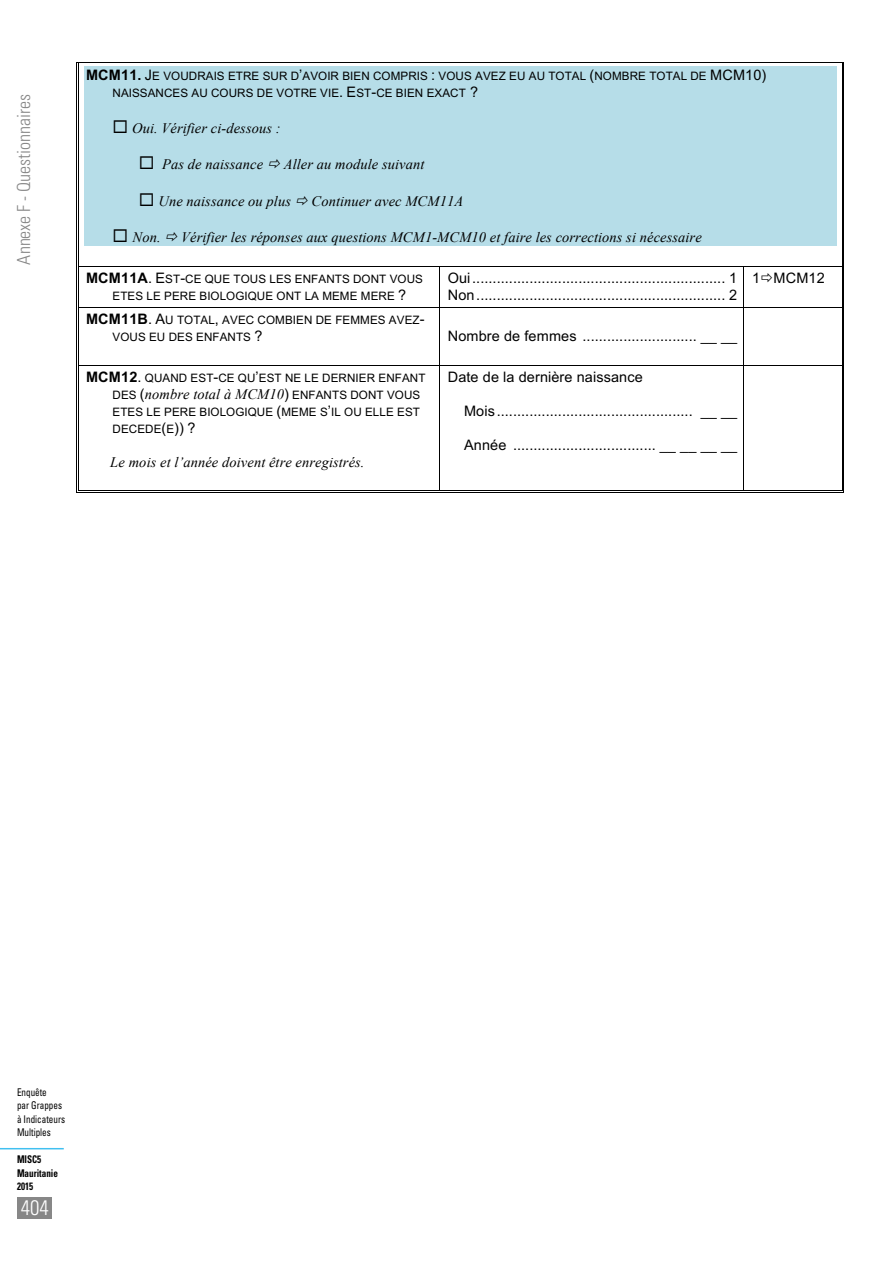
<style>
.page{position:relative;width:893px;height:1263px;background:#fff}
.page>*{position:absolute;margin:0;border:0;box-sizing:border-box;transform-origin:0 0}
.t1{font:300 condensed 21px "Univers LT Std";color:#fff}
.t2{font:300 condensed 18px "Univers LT Std";color:#878787}
.t3{font:14.4px/17px "Arial";letter-spacing:.01em;color:#000}
.t4{font:italic 14.4px "Times New Roman";letter-spacing:.005em;color:#000}
.t5{font:11.7px/17px "Arial";letter-spacing:.005em;color:#000}
.t6{font:condensed 10.65px/13.5px "Univers LT Std";color:#000;scale:.86 1}
.t7{font:700 condensed 10.65px/13.5px "Univers LT Std";color:#000;scale:.86 1}
.s1{font-weight:700;font-size:14.4px}
.s2{font-size:14.4px}
.s3{font-family:"Times New Roman";font-style:italic;font-size:14.4px}
</style>
<div class="page">
<div style="left:17px;top:1197px;width:34px;height:21px;background:#878787"></div>
<hr style="left:0;top:1148px;width:64px;height:1px;background:#41c0f0">
<div style="left:84px;top:66px;width:752px;height:17px;background:#b6dde8"></div>
<div style="left:84px;top:83px;width:752px;height:17px;background:#b6dde8"></div>
<div style="left:84px;top:100px;width:752px;height:17px;background:#b6dde8"></div>
<div style="left:84px;top:117px;width:752px;height:19px;background:#b6dde8"></div>
<div style="left:84px;top:136px;width:752px;height:17px;background:#b6dde8"></div>
<div style="left:84px;top:153px;width:752px;height:20px;background:#b6dde8"></div>
<div style="left:84px;top:173px;width:752px;height:17px;background:#b6dde8"></div>
<div style="left:84px;top:190px;width:752px;height:19px;background:#b6dde8"></div>
<div style="left:84px;top:209px;width:752px;height:17px;background:#b6dde8"></div>
<div style="left:84px;top:226px;width:752px;height:20px;background:#b6dde8"></div>
<hr style="left:79px;top:62px;width:763px;height:1px;background:#000">
<hr style="left:78px;top:66px;width:1px;height:200px;background:#000">
<hr style="left:77px;top:66px;width:1px;height:200px;background:#000">
<hr style="left:843px;top:66px;width:1px;height:200px;background:#000">
<hr style="left:842px;top:66px;width:1px;height:200px;background:#000">
<hr style="left:79px;top:266px;width:360px;height:1px;background:#000">
<hr style="left:440px;top:266px;width:303px;height:1px;background:#000">
<hr style="left:744px;top:266px;width:98px;height:1px;background:#000">
<hr style="left:78px;top:270px;width:1px;height:37px;background:#000">
<hr style="left:77px;top:270px;width:1px;height:37px;background:#000">
<hr style="left:439px;top:270px;width:1px;height:37px;background:#000">
<hr style="left:743px;top:270px;width:1px;height:37px;background:#000">
<hr style="left:843px;top:270px;width:1px;height:37px;background:#000">
<hr style="left:842px;top:270px;width:1px;height:37px;background:#000">
<hr style="left:79px;top:307px;width:360px;height:1px;background:#000">
<hr style="left:440px;top:307px;width:303px;height:1px;background:#000">
<hr style="left:744px;top:307px;width:98px;height:1px;background:#000">
<hr style="left:78px;top:311px;width:1px;height:54px;background:#000">
<hr style="left:77px;top:311px;width:1px;height:54px;background:#000">
<hr style="left:439px;top:311px;width:1px;height:54px;background:#000">
<hr style="left:743px;top:311px;width:1px;height:54px;background:#000">
<hr style="left:843px;top:311px;width:1px;height:54px;background:#000">
<hr style="left:842px;top:311px;width:1px;height:54px;background:#000">
<hr style="left:79px;top:365px;width:360px;height:1px;background:#000">
<hr style="left:440px;top:365px;width:303px;height:1px;background:#000">
<hr style="left:744px;top:365px;width:98px;height:1px;background:#000">
<hr style="left:78px;top:369px;width:1px;height:121px;background:#000">
<hr style="left:77px;top:369px;width:1px;height:121px;background:#000">
<hr style="left:79px;top:492px;width:360px;height:1px;background:#000">
<hr style="left:79px;top:490px;width:360px;height:1px;background:#000">
<hr style="left:439px;top:369px;width:1px;height:121px;background:#000">
<hr style="left:441px;top:492px;width:302px;height:1px;background:#000">
<hr style="left:441px;top:490px;width:302px;height:1px;background:#000">
<hr style="left:743px;top:369px;width:1px;height:121px;background:#000">
<hr style="left:745px;top:492px;width:97px;height:1px;background:#000">
<hr style="left:745px;top:490px;width:97px;height:1px;background:#000">
<hr style="left:843px;top:369px;width:1px;height:121px;background:#000">
<hr style="left:842px;top:369px;width:1px;height:121px;background:#000">
<h2 class="t2" style="left:13px;top:264px;width:172px;rotate:-90deg">Annexe F - Questionnaires</h2>
<p class="t5" style="left:113px;top:67px;width:655px;text-indent:-26px"><span class="s1">MCM11.</span> <span class="s2">J</span>E VOUDRAIS ETRE SUR D<span class="s2">’</span>AVOIR BIEN COMPRIS <span class="s2">:</span> VOUS AVEZ EU AU TOTAL <span class="s2">(</span>NOMBRE TOTAL DE <span class="s2">MCM10)<br></span>NAISSANCES AU COURS DE VOTRE VIE<span class="s2">. E</span>ST<span class="s2">-</span>CE BIEN EXACT <span class="s2">?</span></p>
<p class="t4" style="left:113px;top:118px;width:170px">◻ Oui. Vérifier ci-dessous :</p>
<p class="t4" style="left:139px;top:154px;width:126px">◻ Pas de naissance</p>
<p class="t4" style="left:284px;top:154px;width:142px">Aller au module suivant</p>
<p class="t4" style="left:139px;top:191px;width:153px">◻ Une naissance ou plus</p>
<p class="t4" style="left:312px;top:191px;width:153px">Continuer avec MCM11A</p>
<p class="t4" style="left:113px;top:227px;width:50px">◻ Non.</p>
<p class="t4" style="left:181px;top:227px;width:522px">Vérifier les réponses aux questions MCM1-MCM10 et faire les corrections si nécessaire</p>
<p class="t5" style="left:113px;top:271px;width:312px;text-indent:-26px"><span class="s1">MCM11A</span><span class="s2">. E</span>ST<span class="s2">-</span>CE QUE TOUS LES ENFANTS DONT VOUS<br>ETES LE PERE BIOLOGIQUE ONT LA MEME MERE <span class="s2">?</span></p>
<p class="t3" style="left:448px;top:270px;width:291px">Oui.............................................................. 1<br>Non............................................................. 2</p>
<p class="t3" style="left:752px;top:270px;width:74px">1 MCM12</p>
<p class="t5" style="left:113px;top:311px;width:313px;text-indent:-26px"><span class="s1">MCM11B</span><span class="s2">. A</span>U TOTAL<span class="s2">,</span> AVEC COMBIEN DE FEMMES AVEZ<span class="s2">-<br></span>VOUS EU DES ENFANTS <span class="s2">?</span></p>
<p class="t3" style="left:448px;top:327px;width:291px">Nombre de femmes ............................ __ __</p>
<p class="t5" style="left:113px;top:369px;width:314px;text-indent:-26px"><span class="s1">MCM12</span><span class="s2">.</span> QUAND EST<span class="s2">-</span>CE QU<span class="s2">’</span>EST NE LE DERNIER ENFANT DES <span class="s2">(</span><span class="s3">nombre total à MCM10</span><span class="s2">)</span> ENFANTS DONT VOUS ETES LE PERE BIOLOGIQUE <span class="s2">(</span>MEME S<span class="s2">’</span>IL OU ELLE EST DECEDE<span class="s2">(</span>E<span class="s2">)) ?</span></p>
<p class="t4" style="left:110px;top:452px;width:256px">Le mois et l’année doivent être enregistrés.</p>
<p class="t3" style="left:448px;top:368px;width:197px">Date de la dernière naissance</p>
<p class="t3" style="left:464px;top:402px;width:275px">Mois................................................ __ __</p>
<p class="t3" style="left:464px;top:436px;width:275px">Année ................................... __ __ __ __</p>
<p class="t6" style="left:17px;top:1085px;width:57px">Enquête<br>par Grappes à Indicateurs<br>Multiples</p>
<p class="t7" style="left:17px;top:1153px;width:49px">MISC5<br>Mauritanie<br>2015</p>
<h1 class="t1" style="left:21px;top:1195px;width:29px">404</h1>
</div>
